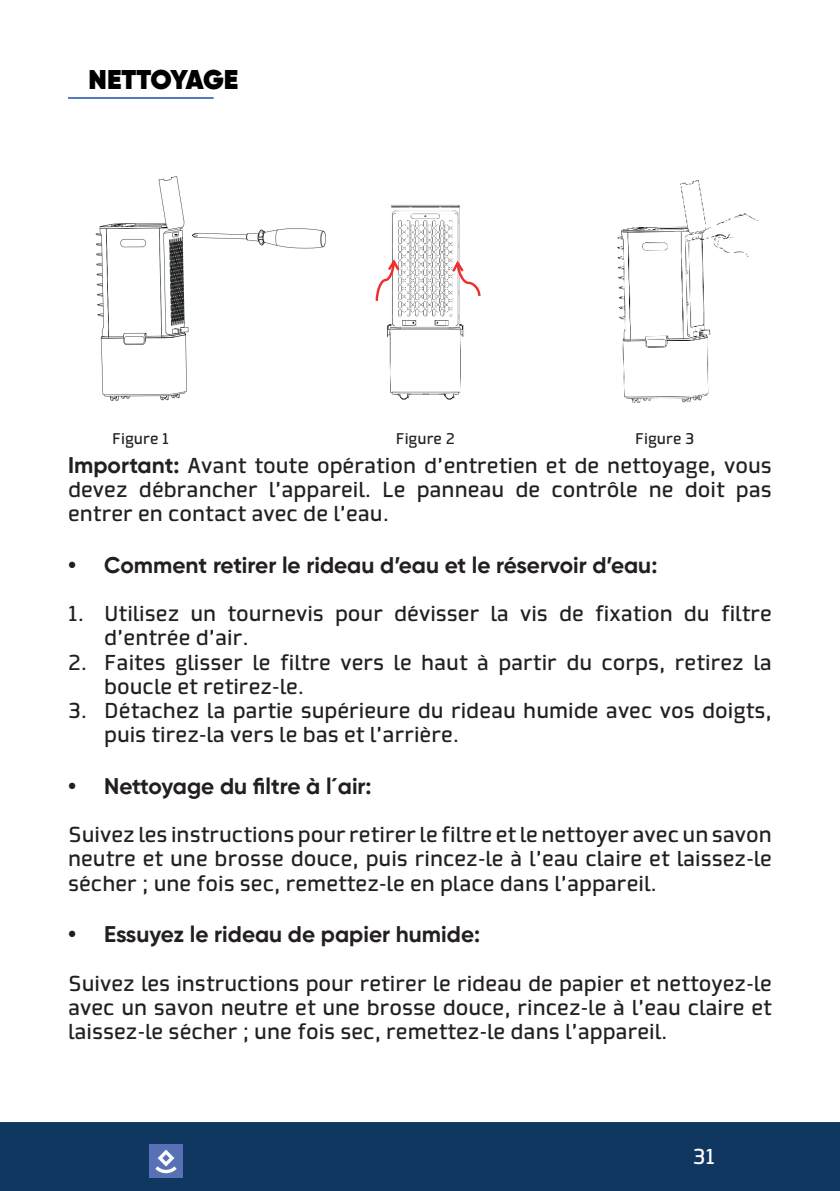
<style>
.page{position:relative;width:840px;height:1191px;background:#fff}
.page>*{position:absolute;margin:0;border:0;box-sizing:border-box;transform-origin:0 0}
.t1{font:800 27px "Gilroy";letter-spacing:-.015em;color:#000001}
.t2{font:700 22.6px "Gilroy";color:#231f20}
.t3{font:20.2px/24.2px "Collator";color:#231f20;text-align:justify}
.t4{font:20.2px "Collator";color:#fff}
.t5{font:14.4px "Collator";color:#231f20}
.s1{font-family:"Gilroy";font-weight:700;font-size:22.6px}
</style>
<div class="page">
<div style="left:1px;top:1122px;width:838px;height:69px;background:#0f3760"></div>
<svg style="left:0;top:1122px;width:1px;height:69px"></svg>
<div style="left:149px;top:1144px;width:34px;height:34px;background:#5870b6"></div>
<svg style="left:155px;top:1149px;width:22px;height:24px"></svg>
<img style="left:95px;top:176px;width:231px;height:225px">
<img style="left:617px;top:180px;width:94px;height:223px">
<img style="left:697px;top:213px;width:61px;height:43px">
<img style="left:387px;top:205px;width:77px;height:195px">
<svg style="left:450px;top:258px;width:31px;height:40px"></svg>
<svg style="left:375px;top:257px;width:26px;height:46px"></svg>
<hr style="left:68px;top:97px;width:145px;height:2px;background:#5479bd">
<p class="t1" style="left:89px;top:62px;width:151px">NETTOYAGE</p>
<p class="t5" style="left:112px;top:430px;width:58px">Figure 1</p>
<p class="t5" style="left:395px;top:430px;width:61px">Figure 2</p>
<p class="t5" style="left:634px;top:430px;width:61px">Figure 3</p>
<p class="t3" style="left:68px;top:454px;width:704px"><span class="s1">Important:</span> Avant toute opération d’entretien et de nettoyage, vous devez débrancher l’appareil. Le panneau de contrôle ne doit pas entrer en contact avec de l’eau.</p>
<p class="t2" style="left:68px;top:550px;width:590px">• Comment retirer le rideau d’eau et le réservoir d’eau:</p>
<p class="t3" style="left:104px;top:602px;width:669px;text-indent:-36px">1. Utilisez un tournevis pour dévisser la vis de fixation du filtre d’entrée d’air.</p>
<p class="t3" style="left:104px;top:651px;width:668px;text-indent:-36px">2. Faites glisser le filtre vers le haut à partir du corps, retirez la boucle et retirez-le.</p>
<p class="t3" style="left:104px;top:699px;width:669px;text-indent:-36px">3. Détachez la partie supérieure du rideau humide avec vos doigts, puis tirez-la vers le bas et l’arrière.</p>
<p class="t2" style="left:68px;top:771px;width:305px">• Nettoyage du filtre à l´air:</p>
<p class="t3" style="left:68px;top:823px;width:705px">Suivez les instructions pour retirer le filtre et le nettoyer avec un savon neutre et une brosse douce, puis rincez-le à l’eau claire et laissez-le sécher ; une fois sec, remettez-le en place dans l’appareil.</p>
<p class="t2" style="left:68px;top:920px;width:413px">• Essuyez le rideau de papier humide:</p>
<p class="t3" style="left:68px;top:972px;width:705px">Suivez les instructions pour retirer le rideau de papier et nettoyez-le avec un savon neutre et une brosse douce, rincez-le à l’eau claire et laissez-le sécher ; une fois sec, remettez-le dans l’appareil.</p>
<p class="t4" style="left:692px;top:1145px;width:24px">31</p>
</div>
